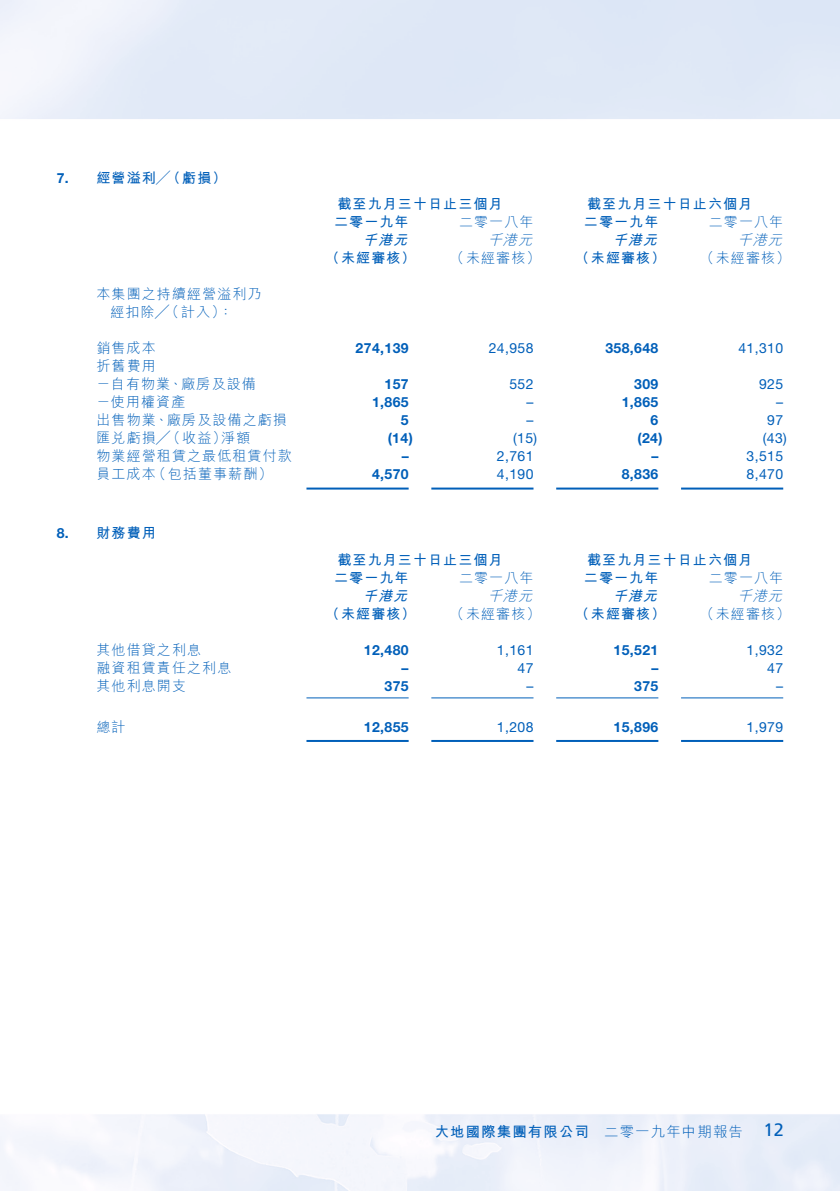
<style>
.page{position:relative;width:840px;height:1191px;background:#fff}
.page>*{position:absolute;margin:0;border:0;box-sizing:border-box;transform-origin:0 0}
.t1{font:18px "Frutiger LT Std";color:#005fb9}
.t2{font:700 14.4px "M Hei HK";letter-spacing:.08em;color:#005fb9}
.t3{font:300 14.4px "M Hei HK";letter-spacing:.08em;color:#005fb9}
.t4{font:300 14px/18px "M Hei HK";letter-spacing:.08em;color:#005fb9}
.t5{font:700 14px "M Hei HK";letter-spacing:.08em;color:#005fb9}
.t6{font:700 14px "Helvetica Neue LT Std";letter-spacing:.03em;color:#005fb9}
.t7{font:14px "Helvetica Neue LT Std";letter-spacing:.03em;color:#005fb9}
.t8{font:italic 300 14px "M Hei HK";color:#005fb9}
.t9{font:italic 700 14px "M Hei HK";color:#005fb9}
</style>
<div class="page">
<img style="left:0;top:0;width:839px;height:1191px">
<hr style="left:306px;top:487px;width:102px;height:2px;background:#005fb9">
<hr style="left:431px;top:487px;width:102px;height:2px;background:#005fb9">
<hr style="left:556px;top:487px;width:102px;height:2px;background:#005fb9">
<hr style="left:680px;top:487px;width:102px;height:2px;background:#005fb9">
<hr style="left:306px;top:697px;width:102px;height:1px;background:#005fb9">
<hr style="left:431px;top:697px;width:102px;height:1px;background:#005fb9">
<hr style="left:556px;top:697px;width:102px;height:1px;background:#005fb9">
<hr style="left:680px;top:697px;width:102px;height:1px;background:#005fb9">
<hr style="left:306px;top:740px;width:102px;height:2px;background:#005fb9">
<hr style="left:431px;top:740px;width:102px;height:2px;background:#005fb9">
<hr style="left:556px;top:740px;width:102px;height:2px;background:#005fb9">
<hr style="left:680px;top:740px;width:102px;height:2px;background:#005fb9">
<p class="t6" style="left:57px;top:169px;width:14px">7.</p>
<p class="t5" style="left:96px;top:167px;width:131px">經營溢利╱（虧損(</p>
<p class="t6" style="left:57px;top:525px;width:14px">8.</p>
<p class="t4" style="left:110px;top:285px;width:152px;text-indent:-14px">本集團之持續經營溢利乃經扣除╱（計入 ：(</p>
<p class="t4" style="left:96px;top:339px;width:61px">銷售成本折舊費用</p>
<p class="t4" style="left:96px;top:375px;width:161px">－自有物業、廠房及設備</p>
<p class="t4" style="left:96px;top:393px;width:90px">－使用權資產</p>
<p class="t4" style="left:96px;top:411px;width:192px">出售物業、廠房及設備之虧損</p>
<p class="t4" style="left:96px;top:429px;width:131px">匯兌虧損╱（收益）</p>
<p class="t4" style="left:221px;top:429px;width:31px">淨額</p>
<p class="t4" style="left:96px;top:447px;width:197px">物業經營租賃之最低租賃付款</p>
<p class="t4" style="left:152px;top:465px;width:122px">（包括董事薪酬(</p>
<p class="t4" style="left:96px;top:465px;width:61px">員工成本</p>
<p class="t5" style="left:96px;top:523px;width:61px">財務費用</p>
<p class="t4" style="left:96px;top:640px;width:106px">其他借貸之利息</p>
<p class="t4" style="left:96px;top:658px;width:136px">融資租賃責任之利息</p>
<p class="t4" style="left:96px;top:676px;width:91px">其他利息開支</p>
<p class="t4" style="left:96px;top:717px;width:31px">總計</p>
<p class="t5" style="left:337px;top:194px;width:166px">截至九月三十日止三個月</p>
<p class="t5" style="left:334px;top:212px;width:76px">二零一九年</p>
<p class="t4" style="left:459px;top:213px;width:76px">二零一八年</p>
<p class="t9" style="left:363px;top:230px;width:50px">千港元</p>
<p class="t8" style="left:487px;top:233px;width:49px">千港元</p>
<p class="t5" style="left:325px;top:248px;width:92px">（未經審核）</p>
<p class="t4" style="left:450px;top:249px;width:92px">（未經審核）</p>
<p class="t6" style="left:355px;top:339px;width:54px">274,139</p>
<p class="t7" style="left:488px;top:340px;width:46px">24,958</p>
<p class="t6" style="left:384px;top:375px;width:26px">157</p>
<p class="t7" style="left:509px;top:376px;width:26px">552</p>
<p class="t6" style="left:372px;top:393px;width:38px">1,865</p>
<p class="t7" style="left:526px;top:394px;width:8px">–</p>
<p class="t6" style="left:400px;top:411px;width:9px">5</p>
<p class="t7" style="left:526px;top:412px;width:8px">–</p>
<p class="t6" style="left:387px;top:429px;width:27px">)14(</p>
<p class="t7" style="left:513px;top:430px;width:25px">)15(</p>
<p class="t6" style="left:401px;top:447px;width:8px">–</p>
<p class="t7" style="left:496px;top:448px;width:38px">2,761</p>
<p class="t6" style="left:372px;top:465px;width:38px">4,570</p>
<p class="t7" style="left:496px;top:466px;width:38px">4,190</p>
<p class="t5" style="left:337px;top:549px;width:166px">截至九月三十日止三個月</p>
<p class="t5" style="left:334px;top:567px;width:76px">二零一九年</p>
<p class="t4" style="left:459px;top:568px;width:76px">二零一八年</p>
<p class="t9" style="left:363px;top:585px;width:50px">千港元</p>
<p class="t8" style="left:487px;top:588px;width:49px">千港元</p>
<p class="t5" style="left:325px;top:603px;width:92px">（未經審核）</p>
<p class="t4" style="left:450px;top:604px;width:92px">（未經審核）</p>
<p class="t6" style="left:363px;top:641px;width:46px">12,480</p>
<p class="t7" style="left:496px;top:641px;width:38px">1,161</p>
<p class="t6" style="left:401px;top:659px;width:8px">–</p>
<p class="t7" style="left:517px;top:659px;width:17px">47</p>
<p class="t6" style="left:384px;top:677px;width:26px">375</p>
<p class="t7" style="left:526px;top:677px;width:8px">–</p>
<p class="t6" style="left:363px;top:718px;width:46px">12,855</p>
<p class="t7" style="left:496px;top:718px;width:38px">1,208</p>
<p class="t5" style="left:587px;top:194px;width:166px">截至九月三十日止六個月</p>
<p class="t5" style="left:583px;top:212px;width:76px">二零一九年</p>
<p class="t4" style="left:708px;top:213px;width:76px">二零一八年</p>
<p class="t9" style="left:612px;top:230px;width:50px">千港元</p>
<p class="t8" style="left:737px;top:233px;width:49px">千港元</p>
<p class="t5" style="left:574px;top:248px;width:92px">（未經審核）</p>
<p class="t4" style="left:699px;top:249px;width:92px">（未經審核(</p>
<p class="t6" style="left:605px;top:339px;width:54px">358,648</p>
<p class="t7" style="left:738px;top:340px;width:46px">41,310</p>
<p class="t6" style="left:634px;top:375px;width:26px">309</p>
<p class="t7" style="left:758px;top:376px;width:26px">925</p>
<p class="t6" style="left:621px;top:393px;width:38px">1,865</p>
<p class="t7" style="left:775px;top:394px;width:8px">–</p>
<p class="t6" style="left:650px;top:411px;width:9px">6</p>
<p class="t7" style="left:766px;top:412px;width:17px">97</p>
<p class="t6" style="left:637px;top:429px;width:27px">)24(</p>
<p class="t7" style="left:762px;top:430px;width:25px">)43(</p>
<p class="t6" style="left:651px;top:447px;width:8px">–</p>
<p class="t7" style="left:746px;top:448px;width:38px">3,515</p>
<p class="t6" style="left:621px;top:465px;width:38px">8,836</p>
<p class="t7" style="left:746px;top:466px;width:38px">8,470</p>
<p class="t5" style="left:587px;top:549px;width:166px">截至九月三十日止六個月</p>
<p class="t5" style="left:583px;top:567px;width:76px">二零一九年</p>
<p class="t4" style="left:708px;top:568px;width:76px">二零一八年</p>
<p class="t9" style="left:612px;top:585px;width:50px">千港元</p>
<p class="t8" style="left:737px;top:588px;width:49px">千港元</p>
<p class="t5" style="left:574px;top:603px;width:92px">（未經審核）</p>
<p class="t4" style="left:699px;top:604px;width:92px">（未經審核(</p>
<p class="t6" style="left:613px;top:641px;width:46px">15,521</p>
<p class="t7" style="left:746px;top:641px;width:38px">1,932</p>
<p class="t6" style="left:651px;top:659px;width:8px">–</p>
<p class="t7" style="left:766px;top:659px;width:17px">47</p>
<p class="t6" style="left:634px;top:677px;width:26px">375</p>
<p class="t7" style="left:775px;top:677px;width:8px">–</p>
<p class="t6" style="left:613px;top:718px;width:46px">15,896</p>
<p class="t7" style="left:746px;top:718px;width:38px">1,979</p>
<p class="t2" style="left:434px;top:1121px;width:156px">大地國際集團有限公司</p>
<p class="t3" style="left:604px;top:1124px;width:140px">二零一九年中期報告</p>
<p class="t1" style="left:763px;top:1119px;width:22px">12</p>
</div>
